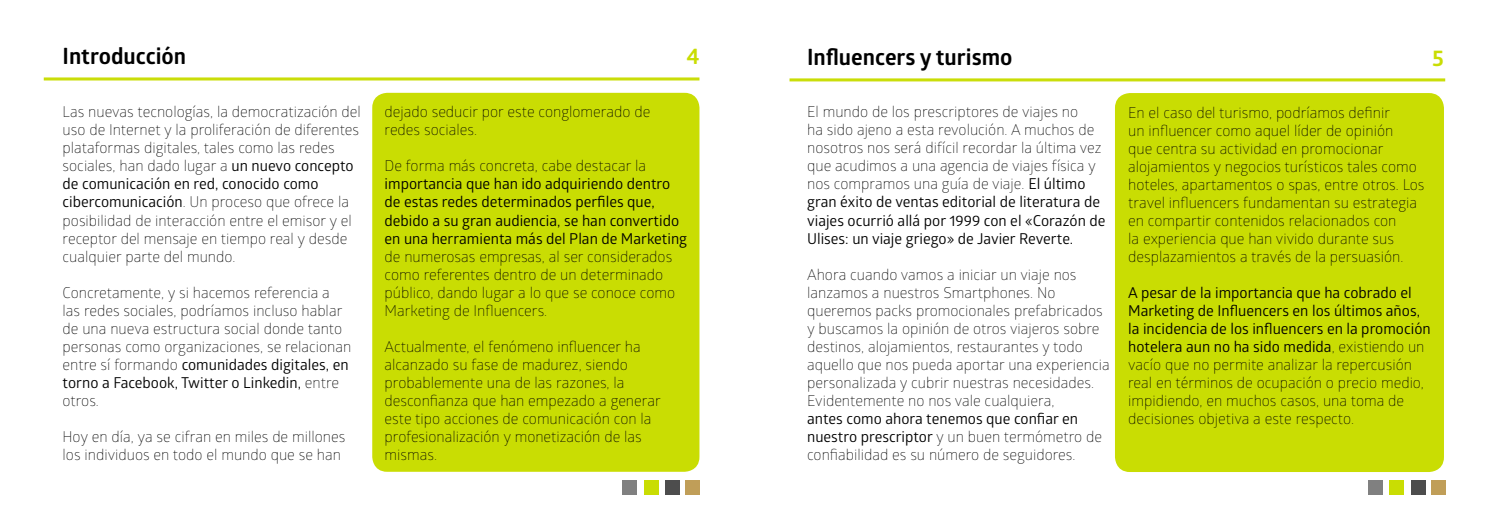
<style>
.page{position:relative;width:1489px;height:525px;background:#fff}
.page>*{position:absolute;margin:0;border:0;box-sizing:border-box;transform-origin:0 0}
.t1{font:700 22.5px "Glober";color:#000}
.t2{font:700 22.5px "Glober";color:#c9dd03}
.t3{font:300 15px/18px "Glober";color:#000}
.t4{font:15px/18px "Glober";color:#000}
.s1{font-weight:400}
</style>
<div class="page">
<div style="left:372px;top:93px;width:327px;height:378px;background:#c9dd03;border-radius:15px"></div>
<div style="left:44px;top:77px;width:655px;height:3px;background:#c9dd03;border:1px solid #c9dd03"></div>
<div style="left:622px;top:479px;width:15px;height:15px;background:#808080"></div>
<div style="left:644px;top:479px;width:14px;height:15px;background:#c9dd03"></div>
<div style="left:665px;top:479px;width:14px;height:15px;background:#4d4d4d"></div>
<div style="left:685px;top:479px;width:14px;height:15px;background:#c09e58"></div>
<div style="left:1114px;top:93px;width:329px;height:378px;background:#c9dd03;border-radius:15px"></div>
<div style="left:789px;top:78px;width:655px;height:3px;background:#c9dd03;border:1px solid #c9dd03"></div>
<div style="left:1368px;top:479px;width:14px;height:15px;background:#808080"></div>
<div style="left:1389px;top:479px;width:14px;height:15px;background:#c9dd03"></div>
<div style="left:1410px;top:479px;width:14px;height:15px;background:#4d4d4d"></div>
<div style="left:1430px;top:479px;width:14px;height:15px;background:#c09e58"></div>
<h1 class="t1" style="left:63px;top:40px;width:125px">Introducción</h1>
<p class="t3" style="left:63px;top:102px;width:300px">Las nuevas tecnologías, la democratización del uso de Internet y la proliferación de diferentes plataformas digitales, tales como las redes sociales, han dado lugar a <span class="s1">un nuevo concepto de comunicación en red, conocido como cibercomunicación</span>. Un proceso que ofrece la posibilidad de interacción entre el emisor y el receptor del mensaje en tiempo real y desde cualquier parte del mundo.</p>
<p class="t3" style="left:63px;top:282px;width:290px">Concretamente, y si hacemos referencia a<br>las redes sociales, podríamos incluso hablar de una nueva estructura social donde tanto personas como organizaciones, se relacionan entre sí formando <span class="s1">comunidades digitales, en torno a Facebook, Twitter o Linkedin,</span> entre otros.</p>
<p class="t3" style="left:63px;top:426px;width:284px">Hoy en día, ya se cifran en miles de millones los individuos en todo el mundo que se han</p>
<h1 class="t2" style="left:686px;top:40px;width:15px">4</h1>
<h1 class="t2" style="left:1431px;top:43px;width:13px">5</h1>
<h1 class="t1" style="left:807px;top:41px;width:207px">Influencers y turismo</h1>
<p class="t3" style="left:807px;top:102px;width:300px">El mundo de los prescriptores de viajes no<br>ha sido ajeno a esta revolución. A muchos de nosotros nos será difícil recordar la última vez que acudimos a una agencia de viajes física y nos compramos una guía de viaje. <span class="s1">El último gran éxito de ventas editorial de literatura de viajes ocurrió allá por 1999 con el «Corazón de Ulises: un viaje griego» de Javier Reverte.</span></p>
<p class="t3" style="left:807px;top:264px;width:304px">Ahora cuando vamos a iniciar un viaje nos lanzamos a nuestros Smartphones. No queremos packs promocionales prefabricados y buscamos la opinión de otros viajeros sobre destinos, alojamientos, restaurantes y todo aquello que nos pueda aportar una experiencia personalizada y cubrir nuestras necesidades.<br>Evidentemente no nos vale cualquiera,</p>
<p class="t3" style="left:807px;top:408px;width:296px"><span class="s1">antes como ahora tenemos que confiar en nuestro prescriptor</span> y un buen termómetro de confiabilidad es su número de seguidores.</p>
<p class="t3" style="left:384px;top:102px;width:267px">dejado seducir por este conglomerado de redes sociales.</p>
<p class="t3" style="left:384px;top:156px;width:263px">De forma más concreta, cabe destacar la</p>
<p class="t4" style="left:384px;top:174px;width:304px">importancia que han ido adquiriendo dentro de estas redes determinados perfiles que, debido a su gran audiencia, se han convertido en una herramienta más del Plan de Marketing</p>
<p class="t3" style="left:384px;top:246px;width:292px">de numerosas empresas, al ser considerados como referentes dentro de un determinado público, dando lugar a lo que se conoce como Marketing de Influencers.</p>
<p class="t3" style="left:384px;top:336px;width:278px">Actualmente, el fenómeno influencer ha alcanzado su fase de madurez, siendo probablemente una de las razones, la desconfianza que han empezado a generar este tipo acciones de comunicación con la profesionalización y monetización de las mismas.</p>
<p class="t3" style="left:1128px;top:103px;width:298px">En el caso del turismo, podríamos definir<br>un influencer como aquel líder de opinión<br>que centra su actividad en promocionar alojamientos y negocios turísticos tales como hoteles, apartamentos o spas, entre otros. Los travel influencers fundamentan su estrategia en compartir contenidos relacionados con<br>la experiencia que han vivido durante sus desplazamientos a través de la persuasión.</p>
<p class="t3" style="left:1128px;top:283px;width:304px"><span class="s1">A pesar de la importancia que ha cobrado el Marketing de Influencers en los últimos años, la incidencia de los influencers en la promoción hotelera aun no ha sido medida</span>, existiendo un vacío que no permite analizar la repercusión real en términos de ocupación o precio medio, impidiendo, en muchos casos, una toma de decisiones objetiva a este respecto.</p>
</div>
